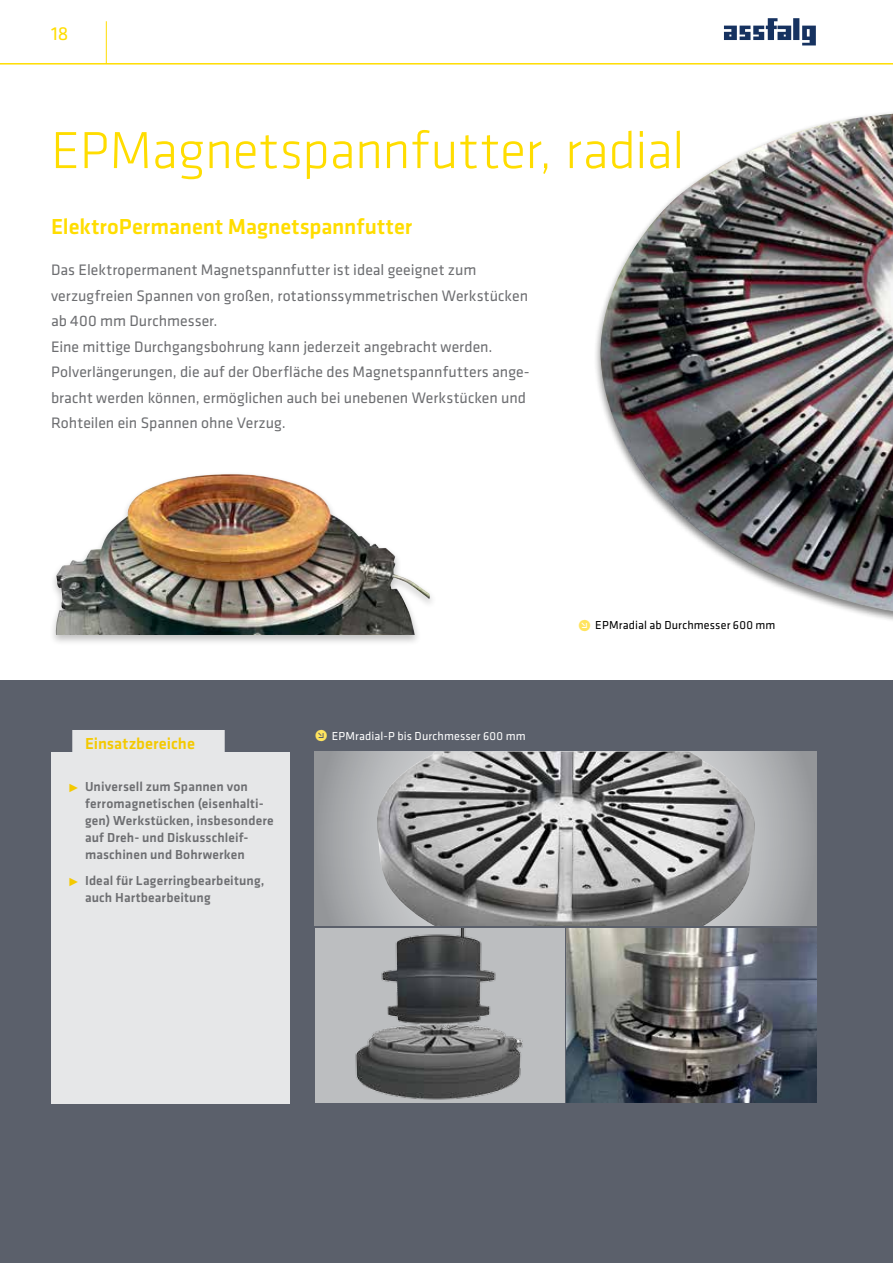
<style>
.page{position:relative;width:893px;height:1263px;background:#fff}
.page>*{position:absolute;margin:0;border:0;box-sizing:border-box;transform-origin:0 0}
.t1{font:300 54px "Klavika";letter-spacing:-.005em;color:#fd0}
.t2{font:500 22.5px "Klavika";letter-spacing:-.005em;color:#fd0}
.t3{font:19.5px "Klavika";color:#fd0}
.t4{font:500 16.5px "Klavika";color:#f4c900}
.t5{font:15.75px/25.5px "Klavika";color:#6d6e71}
.t6{font:500 13.5px/17px "Klavika";letter-spacing:.01em;color:#6d6e71}
.t7{font:12px "Klavika";letter-spacing:.01em;color:#fff}
.t8{font:12px "Klavika";letter-spacing:.01em;color:#000}
.s1{font-size:16.5px;color:#f4c900}
.s2{font-size:16.5px;color:#ffe45e}
</style>
<div class="page">
<div style="left:0;top:680px;width:893px;height:583px;background:#5b606b"></div>
<hr style="left:0;top:63px;width:893px;height:2px;background:#fd0">
<hr style="left:106px;top:21px;width:1px;height:43px;background:#fd0">
<img style="left:723px;top:18px;width:93px;height:28px">
<div style="left:51px;top:752px;width:238px;height:351px;background:#e6e7e8"></div>
<hr style="left:892px;top:342px;width:1px;height:338px;background:#e6e7e8">
<img style="left:598px;top:114px;width:295px;height:497px">
<div style="left:315px;top:928px;width:249px;height:174px;background:#bcbec0"></div>
<img style="left:355px;top:928px;width:168px;height:172px">
<svg style="left:315px;top:752px;width:501px;height:174px;background:#a5a7aa"></svg>
<img style="left:375px;top:752px;width:382px;height:174px">
<img style="left:567px;top:928px;width:249px;height:174px">
<div style="left:49px;top:471px;width:388px;height:176px;background:#000;opacity:.25"></div>
<img style="left:55px;top:474px;width:375px;height:161px">
<div style="left:72px;top:730px;width:153px;height:24px;background:#e6e7e8"></div>
<p class="t3" style="left:51px;top:23px;width:19px">18</p>
<h1 class="t1" style="left:51px;top:121px;width:635px">EPMagnetspannfutter, radial</h1>
<h2 class="t2" style="left:51px;top:214px;width:363px">ElektroPermanent Magnetspannfutter</h2>
<p class="t5" style="left:51px;top:258px;width:480px">Das Elektropermanent Magnetspannfutter ist ideal geeignet zum verzugfreien Spannen von großen, rotationssymmetrischen Werkstücken ab 400 mm Durchmesser.<br>Eine mittige Durchgangsbohrung kann jederzeit angebracht werden.<br>Polverlängerungen, die auf der Oberfläche des Magnetspannfutters ange&shy;bracht werden können, ermöglichen auch bei unebenen Werkstücken und Rohteilen ein Spannen ohne Verzug.</p>
<p class="t4" style="left:85px;top:735px;width:111px">Einsatzbereiche</p>
<p class="t6" style="left:85px;top:778px;width:190px;text-indent:-17px"><span class="s1">˭</span> Universell zum Spannen von ferromagnetischen (eisenhalti&shy;gen) Werkstücken, insbesondere auf Dreh- und Diskusschleif&shy;maschinen und Bohrwerken</p>
<p class="t6" style="left:85px;top:872px;width:181px;text-indent:-17px"><span class="s1">˭</span> Ideal für Lagerringbearbeitung, auch Hartbearbeitung</p>
<p class="t7" style="left:315px;top:729px;width:212px"><span class="s2">ˡ</span> EPMradial-P bis Durchmesser 600 mm</p>
<p class="t8" style="left:578px;top:619px;width:199px"><span class="s2">ˡ</span> EPMradial ab Durchmesser 600 mm</p>
</div>
